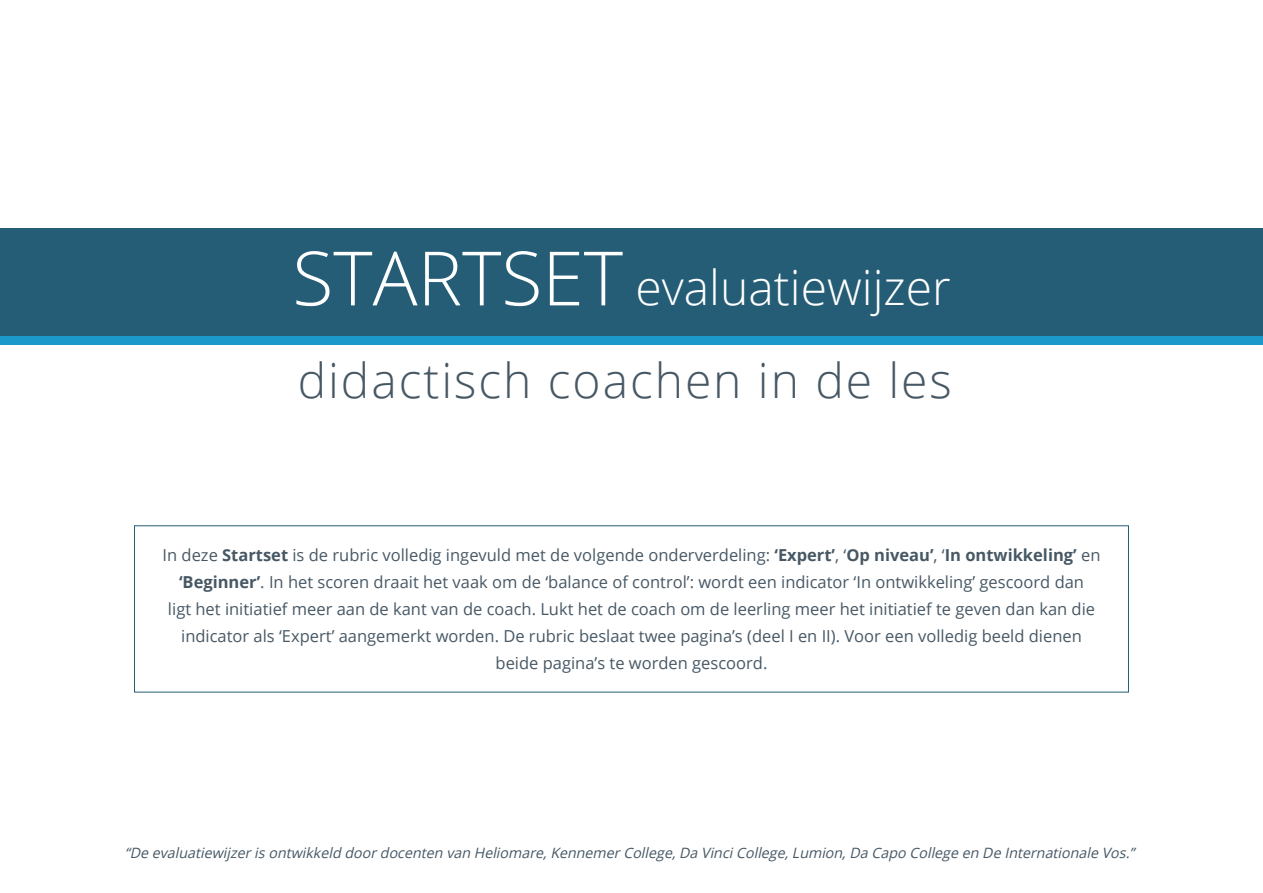
<style>
.page{position:relative;width:1263px;height:893px;background:#fff}
.page>*{position:absolute;margin:0;border:0;box-sizing:border-box;transform-origin:0 0}
.t1{font:300 48px "Open Sans";letter-spacing:.04em;color:#475865}
.t2{font:300 48px "Open Sans";color:#fff}
.t3{font:16.5px/27px "Open Sans";color:#475865;text-align:center}
.t4{font:italic 14.25px "Open Sans";color:#475865}
.s1{font-size:75px}
.s2{font-weight:700}
</style>
<div class="page">
<div style="left:0;top:228px;width:1263px;height:111px;background:#245d75"></div>
<div style="left:0;top:336px;width:1263px;height:9px;background:#1c99cb"></div>
<h1 class="t2" style="left:292px;top:255px;width:660px"><span class="s1">STARTSET</span> evaluatiewijzer</h1>
<h1 class="t1" style="left:298px;top:348px;width:656px">didactisch coachen in de les</h1>
<p class="t3" style="left:163px;top:541px;width:939px">In deze <span class="s2">Startset</span> is de rubric volledig ingevuld met de volgende onderverdeling: <span class="s2">‘Expert’</span>, ‘<span class="s2">Op niveau’</span>, ‘<span class="s2">In ontwikkeling’</span> en <span class="s2">‘Beginner’</span>. In het scoren draait het vaak om de ‘balance of control’: wordt een indicator ‘In ontwikkeling’ gescoord dan<br>ligt het initiatief meer aan de kant van de coach. Lukt het de coach om de leerling meer het initiatief te geven dan kan die indicator als ‘Expert’ aangemerkt worden. De rubric beslaat twee pagina’s (deel I en II). Voor een volledig beeld dienen beide pagina’s te worden gescoord.</p>
<p class="t4" style="left:125px;top:843px;width:1015px">“De evaluatiewijzerisontwikkeld doordocenten van Heliomare,KennemerCollege,Da VinciCollege,Lumion,Da Capo College en De Internationale Vos.”</p>
</div>
